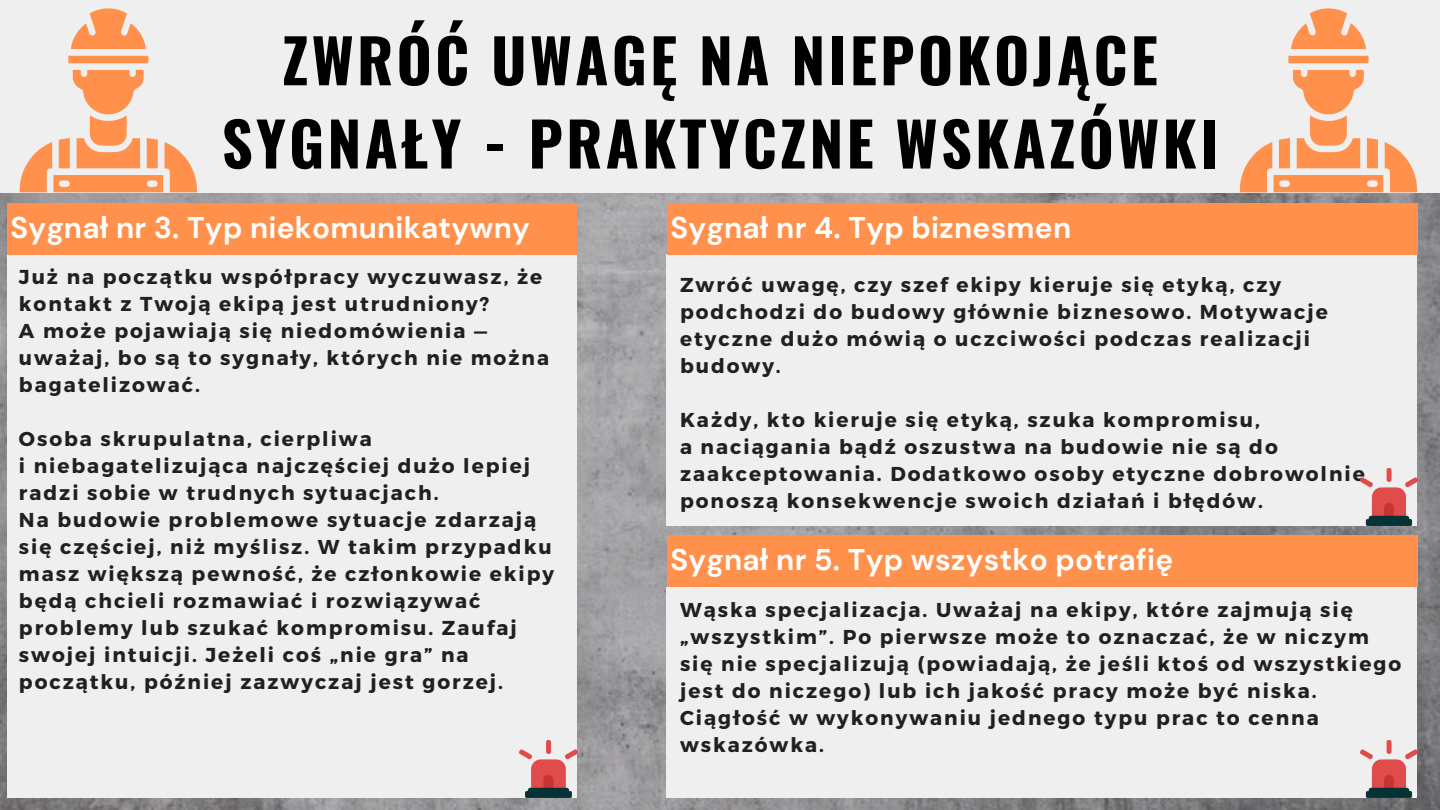
<style>
.page{position:relative;width:1440px;height:810px;background:#fff}
.page>*{position:absolute;margin:0;border:0;box-sizing:border-box;transform-origin:0 0}
.t1{font:700 60.5px/83.2px "Oswald";letter-spacing:.055em;color:#000;text-align:center}
.t2{font:700 29.8px "DM Sans";letter-spacing:.01em;color:#fff}
.t3{font:700 20.1px/27px "Montserrat";letter-spacing:.1em;color:#231f20}
</style>
<div class="page">
<img style="left:0;top:192px;width:1440px;height:618px">
<div style="left:8px;top:254px;width:569px;height:543px;background:#efefef"></div>
<div style="left:8px;top:203px;width:569px;height:51px;background:#ff914d"></div>
<div style="left:0;top:0;width:1440px;height:192px;background:#efefef"></div>
<svg style="left:20px;top:8px;width:177px;height:184px"></svg>
<svg style="left:1240px;top:8px;width:177px;height:184px"></svg>
<div style="left:667px;top:254px;width:750px;height:271px;background:#efefef"></div>
<div style="left:668px;top:203px;width:750px;height:51px;background:#ff914d"></div>
<div style="left:668px;top:536px;width:750px;height:51px;background:#ff914d"></div>
<div style="left:667px;top:587px;width:750px;height:210px;background:#efefef"></div>
<img style="left:1360px;top:741px;width:58px;height:57px">
<img style="left:1360px;top:469px;width:58px;height:57px">
<img style="left:519px;top:741px;width:58px;height:57px">
<p class="t1" style="left:222px;top:16px;width:998px">ZWRÓĆ UWAGĘ NA NIEPOKOJĄCE<br>SYGNAŁY - PRAKTYCZNE WSKAZÓWKI</p>
<p class="t2" style="left:11px;top:208px;width:521px">Sygnał nr 3. Typ niekomunikatywny</p>
<p class="t3" style="left:19px;top:262px;width:525px">Już na początku współpracy wyczuwasz, że kontakt z Twoją ekipą jest utrudniony?</p>
<p class="t3" style="left:19px;top:316px;width:532px">A może pojawiają się niedomówienia — uważaj, bo są to sygnały, których nie można bagatelizować.</p>
<p class="t3" style="left:19px;top:424px;width:354px">Osoba skrupulatna, cierpliwa</p>
<p class="t3" style="left:19px;top:451px;width:513px">i niebagatelizująca najczęściej dużo lepiej radzi sobie w trudnych sytuacjach.</p>
<p class="t3" style="left:19px;top:505px;width:537px">Na budowie problemowe sytuacje zdarzają się częściej, niż myślisz. W takim przypadku masz większą pewność, że członkowie ekipy będą chcieli rozmawiać i rozwiązywać problemy lub szukać kompromisu. Zaufaj swojej intuicji. Jeżeli coś „nie gra” na początku, później zazwyczaj jest gorzej.</p>
<p class="t2" style="left:671px;top:208px;width:402px">Sygnał nr 4. Typ biznesmen</p>
<p class="t3" style="left:680px;top:270px;width:649px">Zwróć uwagę, czy szef ekipy kieruje się etyką, czy podchodzi do budowy głównie biznesowo. Motywacje etyczne dużo mówią o uczciwości podczas realizacji budowy.</p>
<p class="t3" style="left:680px;top:405px;width:582px">Każdy, kto kieruje się etyką, szuka kompromisu,</p>
<p class="t3" style="left:680px;top:432px;width:686px">a naciągania bądź oszustwa na budowie nie są do zaakceptowania. Dodatkowo osoby etyczne dobrowolnie ponoszą konsekwencje swoich działań i błędów.</p>
<p class="t2" style="left:671px;top:541px;width:504px">Sygnał nr 5. Typ wszystko potrafię</p>
<p class="t3" style="left:680px;top:595px;width:723px">Wąska specjalizacja. Uważaj na ekipy, które zajmują się „wszystkim”. Po pierwsze może to oznaczać, że w niczym się nie specjalizują (powiadają, że jeśli ktoś od wszystkiego jest do niczego) lub ich jakość pracy może być niska.<br>Ciągłość w wykonywaniu jednego typu prac to cenna wskazówka.</p>
</div>
